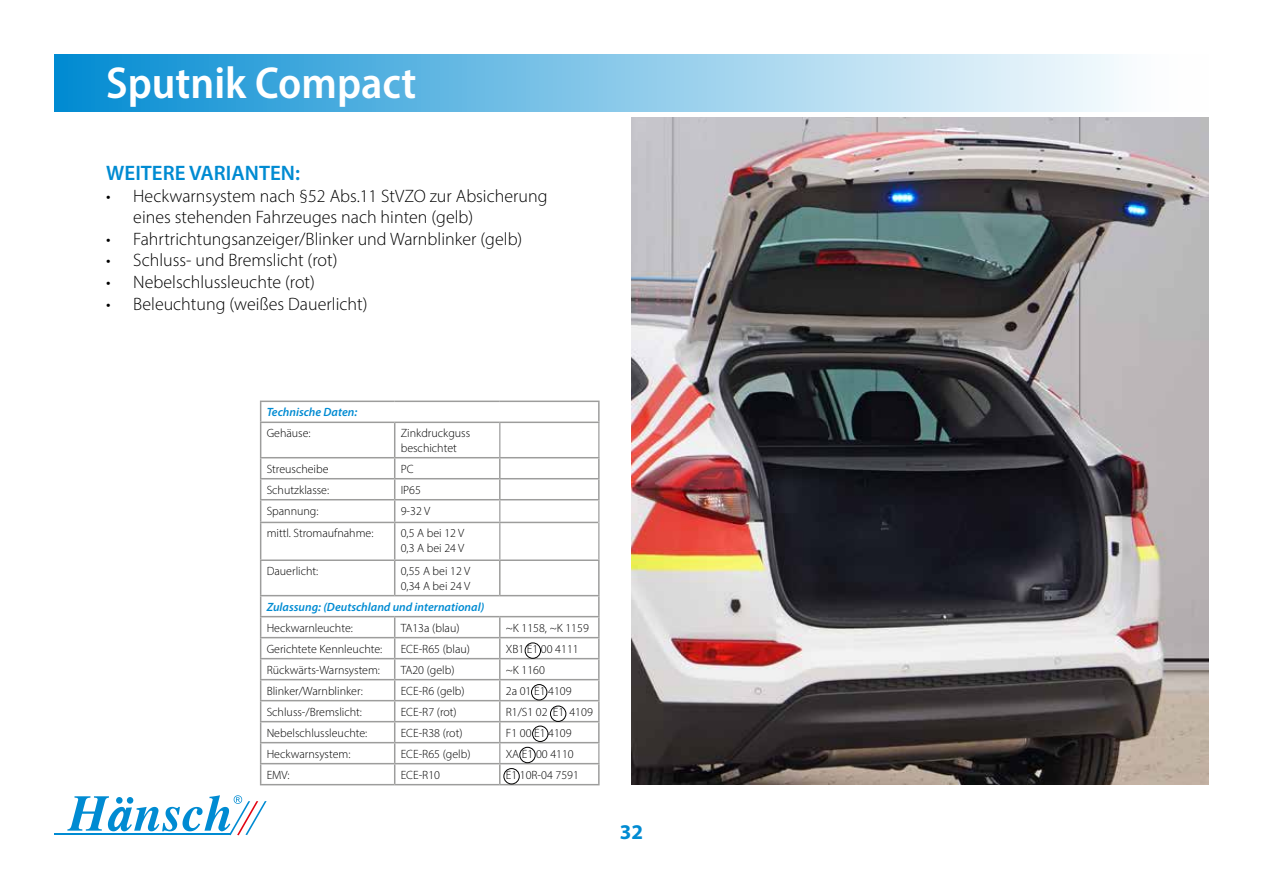
<style>
.page{position:relative;width:1263px;height:893px;background:#fff}
.page>*{position:absolute;margin:0;border:0;box-sizing:border-box;transform-origin:0 0}
.t1{font:600 semi-condensed 45px "Myriad Pro";color:#fff}
.t2{font:600 21px "Myriad Pro";color:#008bd2}
.t3{font:700 21px "Myriad Pro";color:#008bd2}
.t4{font:300 18px/21.6px "Myriad Pro";color:#000}
.t5{font:300 12px/14.4px "Myriad Pro";color:#000}
.t6{font:italic 600 12px "Myriad Pro";color:#008bd2}
</style>
<div class="page">
<hr style="left:54px;top:834px;width:176px;height:1px;background:#008bd2">
<svg style="left:67px;top:795px;width:200px;height:40px"></svg>
<div style="left:54px;top:54px;width:1155px;height:58px;background:linear-gradient(to right,#078ed3,#fff)"></div>
<img style="left:631px;top:118px;width:578px;height:666px">
<hr style="left:499px;top:423px;width:1px;height:34px;background:#aeaeae">
<hr style="left:598px;top:423px;width:2px;height:34px;background:#aeaeae">
<hr style="left:598px;top:500px;width:2px;height:22px;background:#aeaeae">
<hr style="left:499px;top:523px;width:1px;height:36px;background:#aeaeae">
<hr style="left:598px;top:522px;width:2px;height:37px;background:#aeaeae">
<hr style="left:598px;top:743px;width:2px;height:20px;background:#aeaeae">
<hr style="left:260px;top:401px;width:135px;height:1px;background:#9d9d9c">
<svg style="left:260px;top:402px;width:1px;height:20px"></svg>
<hr style="left:395px;top:401px;width:105px;height:1px;background:#9d9d9c">
<hr style="left:500px;top:401px;width:100px;height:1px;background:#9d9d9c">
<hr style="left:598px;top:402px;width:2px;height:20px;background:#9d9d9c">
<hr style="left:395px;top:422px;width:105px;height:1px;background:#9d9d9c">
<hr style="left:500px;top:422px;width:100px;height:1px;background:#9d9d9c">
<hr style="left:395px;top:457px;width:105px;height:1px;background:#9d9d9c">
<hr style="left:500px;top:457px;width:100px;height:1px;background:#9d9d9c">
<hr style="left:598px;top:458px;width:2px;height:20px;background:#9d9d9c">
<hr style="left:395px;top:478px;width:105px;height:1px;background:#9d9d9c">
<hr style="left:500px;top:478px;width:100px;height:1px;background:#9d9d9c">
<hr style="left:395px;top:559px;width:105px;height:2px;background:#9d9d9c">
<hr style="left:500px;top:559px;width:100px;height:2px;background:#9d9d9c">
<hr style="left:499px;top:561px;width:1px;height:34px;background:#9d9d9c">
<hr style="left:598px;top:561px;width:2px;height:34px;background:#9d9d9c">
<hr style="left:598px;top:596px;width:2px;height:20px;background:#9d9d9c">
<hr style="left:598px;top:617px;width:2px;height:20px;background:#9d9d9c">
<hr style="left:598px;top:638px;width:2px;height:20px;background:#9d9d9c">
<hr style="left:598px;top:659px;width:2px;height:20px;background:#9d9d9c">
<hr style="left:598px;top:680px;width:2px;height:20px;background:#9d9d9c">
<hr style="left:598px;top:701px;width:2px;height:20px;background:#9d9d9c">
<hr style="left:395px;top:595px;width:105px;height:1px;background:#9d9d9c">
<hr style="left:500px;top:595px;width:100px;height:1px;background:#9d9d9c">
<hr style="left:395px;top:616px;width:105px;height:1px;background:#9d9d9c">
<hr style="left:500px;top:616px;width:100px;height:1px;background:#9d9d9c">
<hr style="left:395px;top:637px;width:105px;height:1px;background:#9d9d9c">
<hr style="left:500px;top:637px;width:100px;height:1px;background:#9d9d9c">
<hr style="left:395px;top:658px;width:105px;height:1px;background:#9d9d9c">
<hr style="left:500px;top:658px;width:100px;height:1px;background:#9d9d9c">
<hr style="left:395px;top:679px;width:105px;height:1px;background:#9d9d9c">
<hr style="left:500px;top:679px;width:100px;height:1px;background:#9d9d9c">
<hr style="left:395px;top:700px;width:105px;height:1px;background:#9d9d9c">
<hr style="left:500px;top:700px;width:100px;height:1px;background:#9d9d9c">
<hr style="left:395px;top:763px;width:105px;height:1px;background:#9d9d9c">
<hr style="left:500px;top:763px;width:100px;height:1px;background:#9d9d9c">
<hr style="left:598px;top:764px;width:2px;height:20px;background:#9d9d9c">
<hr style="left:395px;top:784px;width:105px;height:1px;background:#9d9d9c">
<hr style="left:500px;top:784px;width:100px;height:1px;background:#9d9d9c">
<hr style="left:260px;top:422px;width:135px;height:1px;background:#9d9d9c">
<hr style="left:260px;top:423px;width:1px;height:34px;background:#9d9d9c">
<hr style="left:394px;top:423px;width:1px;height:34px;background:#9d9d9c">
<hr style="left:260px;top:457px;width:135px;height:1px;background:#9d9d9c">
<svg style="left:499px;top:458px;width:1px;height:64px"></svg>
<hr style="left:598px;top:479px;width:2px;height:20px;background:#9d9d9c">
<hr style="left:395px;top:499px;width:105px;height:1px;background:#9d9d9c">
<hr style="left:500px;top:499px;width:100px;height:1px;background:#9d9d9c">
<hr style="left:395px;top:522px;width:105px;height:1px;background:#9d9d9c">
<hr style="left:500px;top:522px;width:98px;height:1px;background:#9d9d9c">
<hr style="left:260px;top:478px;width:135px;height:1px;background:#9d9d9c">
<hr style="left:260px;top:499px;width:135px;height:1px;background:#9d9d9c">
<svg style="left:260px;top:458px;width:1px;height:64px"></svg>
<svg style="left:394px;top:458px;width:1px;height:64px"></svg>
<hr style="left:260px;top:522px;width:135px;height:1px;background:#9d9d9c">
<hr style="left:260px;top:523px;width:1px;height:36px;background:#9d9d9c">
<hr style="left:394px;top:523px;width:1px;height:36px;background:#9d9d9c">
<hr style="left:260px;top:559px;width:135px;height:2px;background:#9d9d9c">
<hr style="left:260px;top:561px;width:1px;height:34px;background:#9d9d9c">
<hr style="left:394px;top:561px;width:1px;height:34px;background:#9d9d9c">
<hr style="left:260px;top:595px;width:135px;height:1px;background:#9d9d9c">
<hr style="left:260px;top:616px;width:135px;height:1px;background:#9d9d9c">
<hr style="left:260px;top:637px;width:135px;height:1px;background:#9d9d9c">
<hr style="left:260px;top:658px;width:135px;height:1px;background:#9d9d9c">
<hr style="left:260px;top:679px;width:135px;height:1px;background:#9d9d9c">
<hr style="left:260px;top:700px;width:135px;height:1px;background:#9d9d9c">
<hr style="left:260px;top:721px;width:135px;height:1px;background:#9d9d9c">
<hr style="left:260px;top:763px;width:135px;height:1px;background:#9d9d9c">
<svg style="left:260px;top:596px;width:1px;height:188px"></svg>
<svg style="left:394px;top:617px;width:1px;height:167px"></svg>
<hr style="left:260px;top:784px;width:135px;height:1px;background:#9d9d9c">
<svg style="left:499px;top:617px;width:1px;height:167px"></svg>
<hr style="left:395px;top:721px;width:105px;height:1px;background:#9d9d9c">
<hr style="left:500px;top:721px;width:100px;height:1px;background:#9d9d9c">
<hr style="left:598px;top:722px;width:2px;height:20px;background:#9d9d9c">
<hr style="left:260px;top:742px;width:135px;height:1px;background:#9d9d9c">
<hr style="left:395px;top:742px;width:105px;height:1px;background:#9d9d9c">
<hr style="left:500px;top:742px;width:100px;height:1px;background:#9d9d9c">
<div style="left:531px;top:684px;width:16px;height:16px;border:1px solid #000;border-radius:50%"></div>
<div style="left:532px;top:726px;width:16px;height:16px;border:1px solid #000;border-radius:50%"></div>
<div style="left:520px;top:747px;width:15px;height:16px;border:1px solid #000;border-radius:50%"></div>
<div style="left:504px;top:768px;width:15px;height:16px;border:1px solid #000;border-radius:50%"></div>
<div style="left:525px;top:643px;width:16px;height:15px;border:1px solid #000;border-radius:50%"></div>
<div style="left:550px;top:706px;width:16px;height:16px;border:1px solid #000;border-radius:50%"></div>
<h1 class="t1" style="left:106px;top:54px;width:312px">Sputnik Compact</h1>
<h2 class="t2" style="left:106px;top:160px;width:195px">WEITERE VARIANTEN:</h2>
<h3 class="t4" style="left:133px;top:185px;width:416px;text-indent:-27px">• Heckwarnsystem nach §52 Abs.11 StVZO zur Absicherung eines stehenden Fahrzeuges nach hinten (gelb)</h3>
<h3 class="t4" style="left:106px;top:228px;width:418px">• Fahrtrichtungsanzeiger/Blinker und Warnblinker (gelb)</h3>
<h3 class="t4" style="left:106px;top:249px;width:233px">• Schluss- und Bremslicht (rot)</h3>
<h3 class="t4" style="left:106px;top:271px;width:210px">• Nebelschlussleuchte (rot)</h3>
<h3 class="t4" style="left:106px;top:293px;width:263px">• Beleuchtung (weißes Dauerlicht)</h3>
<p class="t6" style="left:267px;top:405px;width:92px">Technische Daten:</p>
<p class="t5" style="left:267px;top:426px;width:46px">Gehäuse:</p>
<p class="t5" style="left:401px;top:426px;width:71px">Zinkdruckguss beschichtet</p>
<p class="t5" style="left:267px;top:461px;width:63px">Streuscheibe</p>
<p class="t5" style="left:401px;top:461px;width:14px">PC</p>
<p class="t5" style="left:267px;top:482px;width:64px">Schutzklasse:</p>
<p class="t5" style="left:401px;top:482px;width:22px">IP65</p>
<p class="t5" style="left:267px;top:503px;width:53px">Spannung:</p>
<p class="t5" style="left:401px;top:503px;width:31px">9-32 V</p>
<p class="t5" style="left:267px;top:526px;width:108px">mittl. Stromaufnahme:</p>
<p class="t5" style="left:401px;top:526px;width:65px">0,5 A bei 12 V<br>0,3 A bei 24 V</p>
<p class="t5" style="left:267px;top:564px;width:53px">Dauerlicht:</p>
<p class="t5" style="left:401px;top:564px;width:71px">0,55 A bei 12 V<br>0,34 A bei 24 V</p>
<p class="t6" style="left:267px;top:599px;width:219px">Zulassung: (Deutschland und international)</p>
<p class="t5" style="left:267px;top:620px;width:88px">Heckwarnleuchte:</p>
<p class="t5" style="left:401px;top:620px;width:60px">TA13a (blau)</p>
<p class="t5" style="left:506px;top:620px;width:85px">~K 1158, ~K 1159</p>
<p class="t5" style="left:267px;top:641px;width:117px">Gerichtete Kennleuchte:</p>
<p class="t5" style="left:401px;top:641px;width:71px">ECE-R65 (blau)</p>
<p class="t5" style="left:506px;top:641px;width:74px">XB1 E1 00 4111</p>
<p class="t5" style="left:267px;top:662px;width:115px">Rückwärts-Warnsystem:</p>
<p class="t5" style="left:401px;top:662px;width:55px">TA20 (gelb)</p>
<p class="t5" style="left:506px;top:662px;width:41px">~K 1160</p>
<p class="t5" style="left:267px;top:683px;width:98px">Blinker/Warnblinker:</p>
<p class="t5" style="left:401px;top:683px;width:66px">ECE-R6 (gelb)</p>
<p class="t5" style="left:506px;top:683px;width:67px">2a 01 E1 4109</p>
<p class="t5" style="left:267px;top:704px;width:97px">Schluss-/Bremslicht:</p>
<p class="t5" style="left:401px;top:704px;width:58px">ECE-R7 (rot)</p>
<p class="t5" style="left:506px;top:704px;width:89px">R1/S1 02 E1 4109</p>
<p class="t5" style="left:267px;top:725px;width:102px">Nebelschlussleuchte:</p>
<p class="t5" style="left:401px;top:725px;width:63px">ECE-R38 (rot)</p>
<p class="t5" style="left:506px;top:725px;width:67px">F1 00 E1 4109</p>
<p class="t5" style="left:267px;top:746px;width:85px">Heckwarnsystem:</p>
<p class="t5" style="left:401px;top:746px;width:71px">ECE-R65 (gelb)</p>
<p class="t5" style="left:506px;top:746px;width:69px">XA E1 00 4110</p>
<p class="t5" style="left:267px;top:767px;width:24px">EMV:</p>
<p class="t5" style="left:401px;top:767px;width:41px">ECE-R10</p>
<p class="t5" style="left:506px;top:767px;width:75px">E1 10R-04 7591</p>
<h2 class="t3" style="left:620px;top:818px;width:25px">32</h2>
</div>
